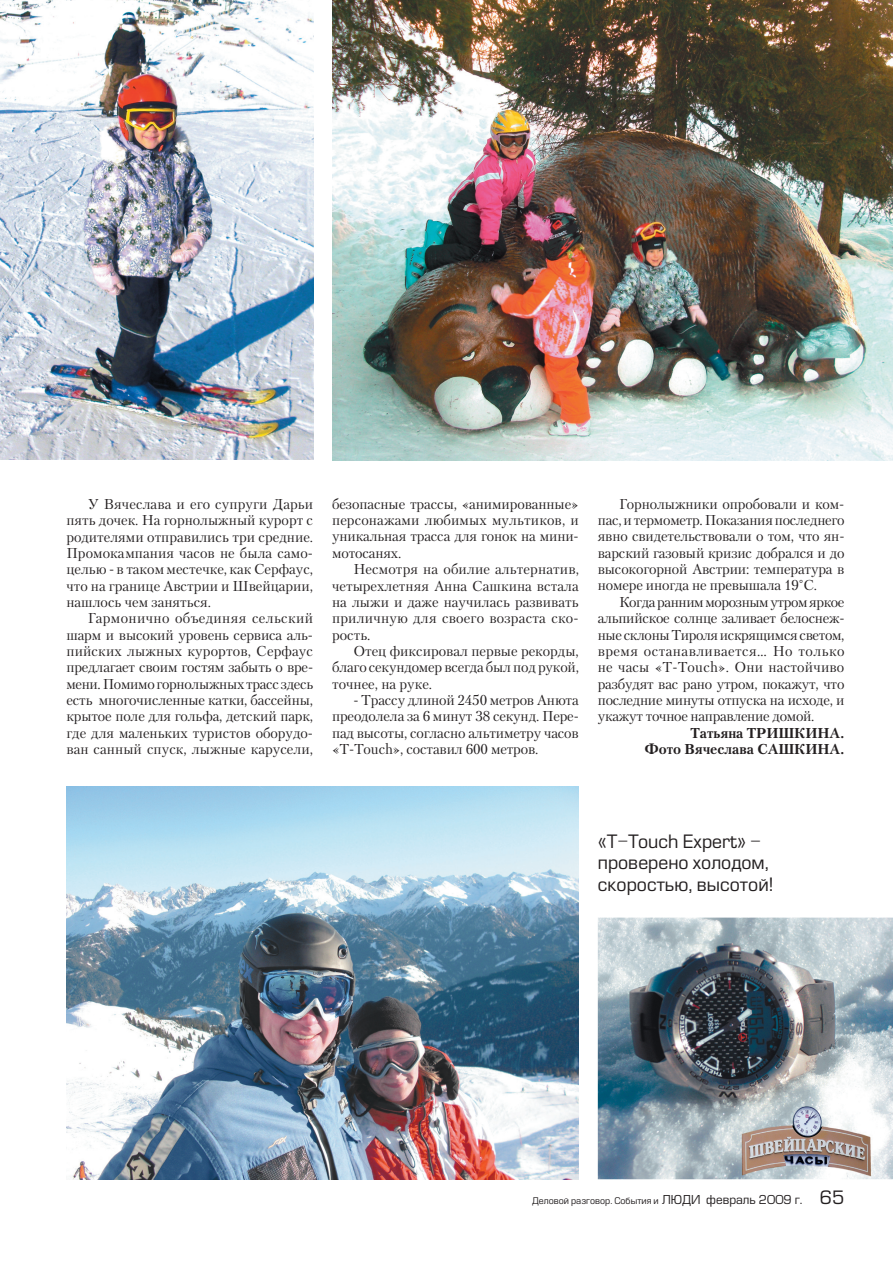
<style>
.page{position:relative;width:893px;height:1263px;background:#fff}
.page>*{position:absolute;margin:0;border:0;box-sizing:border-box;transform-origin:0 0}
.t1{font:18px/21.6px "Europe";color:#231f20}
.t2{font:14.25px/16.4px "Petersburg C";letter-spacing:-.01em;color:#231f20;text-align:justify}
.t3{font:700 14.25px/16.4px "Petersburg C";color:#231f20;text-align:right}
.t4{font:9px "Europe";color:#231f20}
.s1{font-size:12px}
.s2{font-size:18px}
</style>
<div class="page">
<img style="left:0;top:0;width:313px;height:460px">
<img style="left:332px;top:0;width:561px;height:460px">
<img style="left:66px;top:787px;width:513px;height:392px">
<img style="left:598px;top:917px;width:295px;height:262px">
<img style="left:740px;top:1103px;width:133px;height:76px">
<p class="t2" style="left:66px;top:495px;width:248px;text-indent:21px">У Вячеслава и его супруги Дарьи пять дочек. На горнолыжный курорт с родителями отправились три средние.<br>Промокампания часов не была само&shy;целью - в таком местечке, как Серфаус, что на границе Австрии и Швейцарии, нашлось чем заняться.</p>
<p class="t2" style="left:66px;top:610px;width:248px;text-indent:21px">Гармонично объединяя сельский шарм и высокий уровень сервиса аль&shy;пийских лыжных курортов, Серфаус предлагает своим гостям забыть о вре&shy;мени. Помимо горнолыжных трасс здесь есть многочисленные катки, бассейны, крытое поле для гольфа, детский парк, где для маленьких туристов оборудо&shy;ван санный спуск, лыжные карусели,</p>
<p class="t2" style="left:332px;top:495px;width:248px">безопасные трассы, «анимированные» персонажами любимых мультиков, и уникальная трасса для гонок на мини&shy;мотосанях.</p>
<p class="t2" style="left:332px;top:561px;width:248px;text-indent:21px">Несмотря на обилие альтернатив, четырехлетняя Анна Сашкина встала на лыжи и даже научилась развивать приличную для своего возраста ско&shy;рость.</p>
<p class="t2" style="left:332px;top:643px;width:248px;text-indent:21px">Отец фиксировал первые рекорды, благо секундомер всегда был под рукой, точнее, на руке.</p>
<p class="t2" style="left:332px;top:692px;width:248px;text-indent:21px">- Трассу длиной 2450 метров Анюта преодолела за 6 минут 38 секунд. Пере&shy;пад высоты, согласно альтиметру часов «T-Touch», составил 600 метров.</p>
<p class="t2" style="left:598px;top:495px;width:248px;text-indent:21px">Горнолыжники опробовали и ком&shy;пас, и термометр. Показания последнего явно свидетельствовали о том, что ян&shy;варский газовый кризис добрался и до высокогорной Австрии: температура в номере иногда не превышала 19°С.</p>
<p class="t2" style="left:598px;top:593px;width:248px;text-indent:21px">Когда ранним морозным утром яркое альпийское солнце заливает белоснеж&shy;ные склоны Тироля искрящимся светом, время останавливается… Но только не часы «T-Touch». Они настойчиво разбудят вас рано утром, покажут, что последние минуты отпуска на исходе, и укажут точное направление домой.</p>
<p class="t3" style="left:644px;top:724px;width:202px">Татьяна ТРИШКИНА.<br>Фото Вячеслава САШКИНА.</p>
<p class="t1" style="left:598px;top:830px;width:177px">«T-Touch Expert» - проверено холодом, скоростью, высотой!</p>
<p class="t4" style="left:532px;top:1196px;width:314px">Деловой разговор. События и <span class="s1">ЛЮДИ февраль 2009 г.</span> <span class="s2">65</span></p>
</div>
